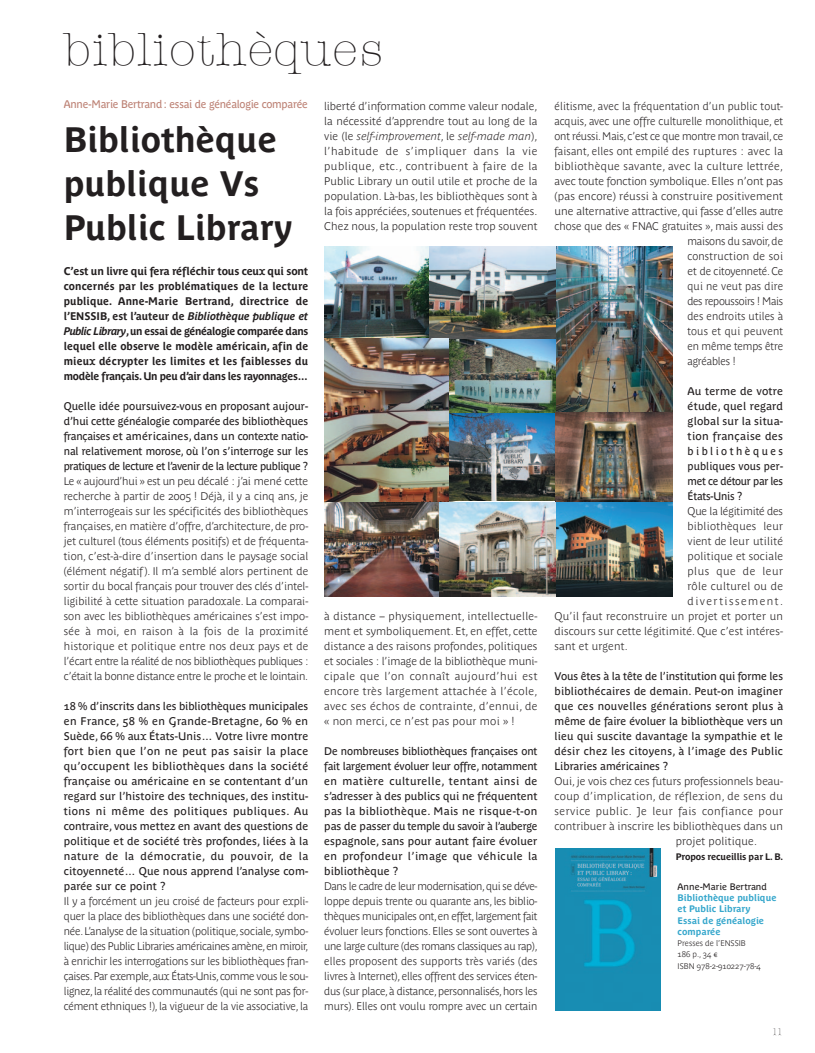
<style>
.page{position:relative;width:815px;height:1053px;background:#fff}
.page>*{position:absolute;margin:0;border:0;box-sizing:border-box;transform-origin:0 0}
.t1{font:300 47.5px "American Typewriter";letter-spacing:.035em;color:#231f20}
.t2{font:700 35px/43.8px "Parisine Plus";color:#231f20}
.t3{font:700 11px/15px "Parisine Plus Clair";letter-spacing:.01em;color:#231f20;text-align:justify}
.t4{font:11px/15px "Parisine Plus";letter-spacing:.01em;color:#231f20;text-align:justify}
.t5{font:700 11px/15px "Parisine Plus";letter-spacing:-.03em;color:#231f20;text-align:justify}
.t6{font:700 11px "Parisine Plus Clair";letter-spacing:.01em;color:#231f20;scale:1.04 1}
.t7{font:700 11px "Parisine Plus Clair";letter-spacing:-.015em;color:#231f20}
.t8{font:700 11px "Parisine Plus Clair";letter-spacing:-.01em;color:#231f20}
.t9{font:700 11px "Parisine Plus Clair";letter-spacing:.04em;color:#231f20}
.t10{font:11px "Parisine Plus";letter-spacing:-.02em;color:#bd8275}
.t11{font:700 11px "Parisine Plus Clair";letter-spacing:.035em;color:#231f20}
.t12{font:700 11px "Parisine Plus Clair";letter-spacing:-.03em;color:#231f20}
.t13{font:700 11px "Parisine Plus Clair";letter-spacing:.13em;color:#231f20}
.t14{font:300 10px "American Typewriter";color:#231f20}
.t15{font:700 9.38px/11.2px "Parisine Plus";color:#36a7cc}
.t16{font:700 9.38px "Parisine Plus";letter-spacing:-.015em;color:#231f20}
.t17{font:9.38px "Parisine Plus";color:#231f20}
.t18{font:700 8.12px/11.2px "Parisine Plus Clair";color:#231f20}
.s1{font-style:italic}
</style>
<div class="page">
<img style="left:324px;top:246px;width:106px;height:92px">
<img style="left:555px;top:246px;width:117px;height:166px">
<img style="left:448px;top:412px;width:107px;height:90px">
<img style="left:324px;top:502px;width:116px;height:94px">
<img style="left:440px;top:502px;width:233px;height:94px">
<img style="left:448px;top:338px;width:107px;height:74px">
<img style="left:430px;top:246px;width:125px;height:92px">
<img style="left:555px;top:412px;width:118px;height:90px">
<img style="left:555px;top:848px;width:106px;height:161px">
<img style="left:324px;top:338px;width:124px;height:164px">
<h1 class="t1" style="left:64px;top:22px;width:321px">bibliothèques</h1>
<p class="t10" style="left:64px;top:100px;width:246px">Anne-Marie Bertrand : essai de généalogie comparée</p>
<h2 class="t2" style="left:64px;top:121px;width:230px">Bibliothèque publique Vs<br>Public Library</h2>
<p class="t5" style="left:64px;top:264px;width:246px">C’est un livre qui fera réfléchir tous ceux qui sont concernés par les problématiques de la lecture publique. Anne-Marie Bertrand, directrice de l’ENSSIB, est l’auteur de <span class="s1">Bibliothèque publique et Public Library</span>, un essai de généalogie comparée dans lequel elle observe le modèle américain, afin de mieux décrypter les limites et les faiblesses du modèle français. Un peu d’air dans les rayonnages…</p>
<p class="t4" style="left:64px;top:399px;width:246px">Quelle idée poursuivez-vous en proposant aujour&shy;d’hui cette généalogie comparée des bibliothèques françaises et américaines, dans un contexte natio&shy;nal relativement morose, où l’on s’interroge sur les pratiques de lecture et l’avenir de la lecture publique ?</p>
<p class="t3" style="left:64px;top:474px;width:246px">Le « aujourd’hui » est un peu décalé : j’ai mené cette recherche à partir de 2005 ! Déjà, il y a cinq ans, je m’interrogeais sur les spécificités des bibliothèques françaises, en matière d’offre, d’architecture, de pro&shy;jet culturel (tous éléments positifs) et de fréquenta&shy;tion, c’est-à-dire d’insertion dans le paysage social (élément négatif). Il m’a semblé alors pertinent de sortir du bocal français pour trouver des clés d’intel&shy;ligibilité à cette situation paradoxale. La comparai&shy;son avec les bibliothèques américaines s’est impo&shy;sée à moi, en raison à la fois de la proximité historique et politique entre nos deux pays et de l’écart entre la réalité de nos bibliothèques publiques : c’était la bonne distance entre le proche et le lointain.</p>
<p class="t4" style="left:64px;top:699px;width:246px">18 % d’inscrits dans les bibliothèques municipales en France, 58 % en Grande-Bretagne, 60 % en Suède, 66 % aux États-Unis… Votre livre montre fort bien que l’on ne peut pas saisir la place qu’occupent les bibliothèques dans la société française ou américaine en se contentant d’un regard sur l’histoire des techniques, des institu&shy;tions ni même des politiques publiques. Au contraire, vous mettez en avant des questions de politique et de société très profondes, liées à la nature de la démocratie, du pouvoir, de la citoyenneté… Que nous apprend l’analyse com&shy;parée sur ce point ?</p>
<p class="t3" style="left:64px;top:894px;width:246px">Il y a forcément un jeu croisé de facteurs pour expli&shy;quer la place des bibliothèques dans une société don&shy;née. L’analyse de la situation (politique, sociale, symbo&shy;lique) des Public Libraries américaines amène, en miroir, à enrichir les interrogations sur les bibliothèques fran&shy;çaises. Par exemple, aux États-Unis, comme vous le sou&shy;lignez, la réalité des communautés (qui ne sont pas for&shy;cément ethniques !), la vigueur de la vie associative, la</p>
<p class="t3" style="left:324px;top:99px;width:215px">liberté d’information comme valeur nodale, la nécessité d’apprendre tout au long de la vie (le <span class="s1">self-improvement</span>, le <span class="s1">self-made man</span>), l’habitude de s’impliquer dans la vie publique, etc., contribuent à faire de la Public Library un outil utile et proche de la population. Là-bas, les bibliothèques sont à la fois appréciées, soutenues et fréquentées.<br>Chez nous, la population reste trop souvent</p>
<p class="t3" style="left:324px;top:609px;width:215px">à distance – physiquement, intellectuelle&shy;ment et symboliquement. Et, en effet, cette distance a des raisons profondes, politiques et sociales : l’image de la bibliothèque muni&shy;cipale que l’on connaît aujourd’hui est encore très largement attachée à l’école, avec ses échos de contrainte, d’ennui, de « non merci, ce n’est pas pour moi » !</p>
<p class="t4" style="left:324px;top:744px;width:215px">De nombreuses bibliothèques françaises ont fait largement évoluer leur offre, notamment en matière culturelle, tentant ainsi de s’adresser à des publics qui ne fréquentent pas la bibliothèque. Mais ne risque-t-on pas de passer du temple du savoir à l’auberge espagnole, sans pour autant faire évoluer en profondeur l’image que véhicule la bibliothèque ?</p>
<p class="t3" style="left:324px;top:879px;width:215px">Dans le cadre de leur modernisation, qui se déve&shy;loppe depuis trente ou quarante ans, les biblio&shy;thèques municipales ont, en effet, largement fait évoluer leurs fonctions. Elles se sont ouvertes à une large culture (des romans classiques au rap), elles proposent des supports très variés (des livres à Internet), elles offrent des services éten&shy;dus (sur place, à distance, personnalisés, hors les murs). Elles ont voulu rompre avec un certain</p>
<p class="t3" style="left:555px;top:99px;width:230px">élitisme, avec la fréquentation d’un public tout-</p>
<p class="t3" style="left:555px;top:114px;width:230px">acquis, avec une offre culturelle monolithique, et</p>
<p class="t7" style="left:555px;top:131px;width:230px">ont réussi. Mais, c’est ce que montre mon travail, ce</p>
<p class="t3" style="left:555px;top:144px;width:230px">faisant, elles ont empilé des ruptures : avec la</p>
<p class="t3" style="left:555px;top:159px;width:230px">bibliothèque savante, avec la culture lettrée,</p>
<p class="t3" style="left:555px;top:174px;width:230px">avec toute fonction symbolique. Elles n’ont pas</p>
<p class="t6" style="left:555px;top:191px;width:221px">(pas encore) réussi à construire positivement</p>
<p class="t6" style="left:555px;top:206px;width:221px">une alternative attractive, qui fasse d’elles autre</p>
<p class="t3" style="left:555px;top:219px;width:230px">chose que des « FNAC gratuites », mais aussi des</p>
<p class="t7" style="left:687px;top:236px;width:97px">maisons du savoir, de</p>
<p class="t3" style="left:687px;top:249px;width:97px">construction de soi</p>
<p class="t8" style="left:687px;top:266px;width:97px">et de citoyenneté. Ce</p>
<p class="t3" style="left:687px;top:279px;width:97px">qui ne veut pas dire</p>
<p class="t12" style="left:687px;top:296px;width:97px">des repoussoirs ! Mais</p>
<p class="t3" style="left:687px;top:309px;width:97px">des endroits utiles à</p>
<p class="t3" style="left:687px;top:324px;width:97px">tous et qui peuvent</p>
<p class="t8" style="left:687px;top:341px;width:97px">en même temps être</p>
<p class="t8" style="left:687px;top:356px;width:50px">agréables !</p>
<p class="t4" style="left:687px;top:384px;width:97px">Au terme de votre étude, quel regard global sur la situa&shy;tion française des bibliothèques publiques vous per&shy;met ce détour par les États-Unis ?</p>
<p class="t8" style="left:688px;top:506px;width:97px">Que la légitimité des</p>
<p class="t3" style="left:688px;top:519px;width:97px">bibliothèques leur</p>
<p class="t3" style="left:688px;top:534px;width:97px">vient de leur utilité</p>
<p class="t3" style="left:688px;top:549px;width:97px">politique et sociale</p>
<p class="t9" style="left:688px;top:566px;width:97px">plus que de leur</p>
<p class="t3" style="left:688px;top:579px;width:97px">rôle culturel ou de</p>
<p class="t13" style="left:688px;top:596px;width:97px">divertissement.</p>
<p class="t3" style="left:555px;top:609px;width:230px">Qu’il faut reconstruire un projet et porter un</p>
<p class="t3" style="left:555px;top:624px;width:230px">discours sur cette légitimité. Que c’est intéres-</p>
<p class="t3" style="left:555px;top:639px;width:75px">sant et urgent.</p>
<p class="t4" style="left:555px;top:669px;width:230px">Vous êtes à la tête de l’institution qui forme les bibliothécaires de demain. Peut-on imaginer que ces nouvelles générations seront plus à même de faire évoluer la bibliothèque vers un lieu qui suscite davantage la sympathie et le désir chez les citoyens, à l’image des Public Libraries américaines ?</p>
<p class="t3" style="left:555px;top:774px;width:230px">Oui, je vois chez ces futurs professionnels beau-</p>
<p class="t11" style="left:555px;top:791px;width:230px">coup d’implication, de réflexion, de sens du</p>
<p class="t9" style="left:555px;top:806px;width:230px">service public. Je leur fais confiance pour</p>
<p class="t3" style="left:555px;top:819px;width:230px">contribuer à inscrire les bibliothèques dans un</p>
<p class="t3" style="left:676px;top:834px;width:83px">projet politique.</p>
<p class="t16" style="left:676px;top:853px;width:109px">Propos recueillis par L. B.</p>
<p class="t17" style="left:678px;top:882px;width:91px">Anne-Marie Bertrand</p>
<p class="t15" style="left:678px;top:892px;width:100px">Bibliothèque publique et Public Library<br>Essai de généalogie comparée</p>
<p class="t18" style="left:678px;top:938px;width:85px">Presses de l’ENSSIB<br>186 p., 34 €<br>ISBN 978-2-910227-78-4</p>
<p class="t14" style="left:772px;top:1026px;width:13px">11</p>
</div>
